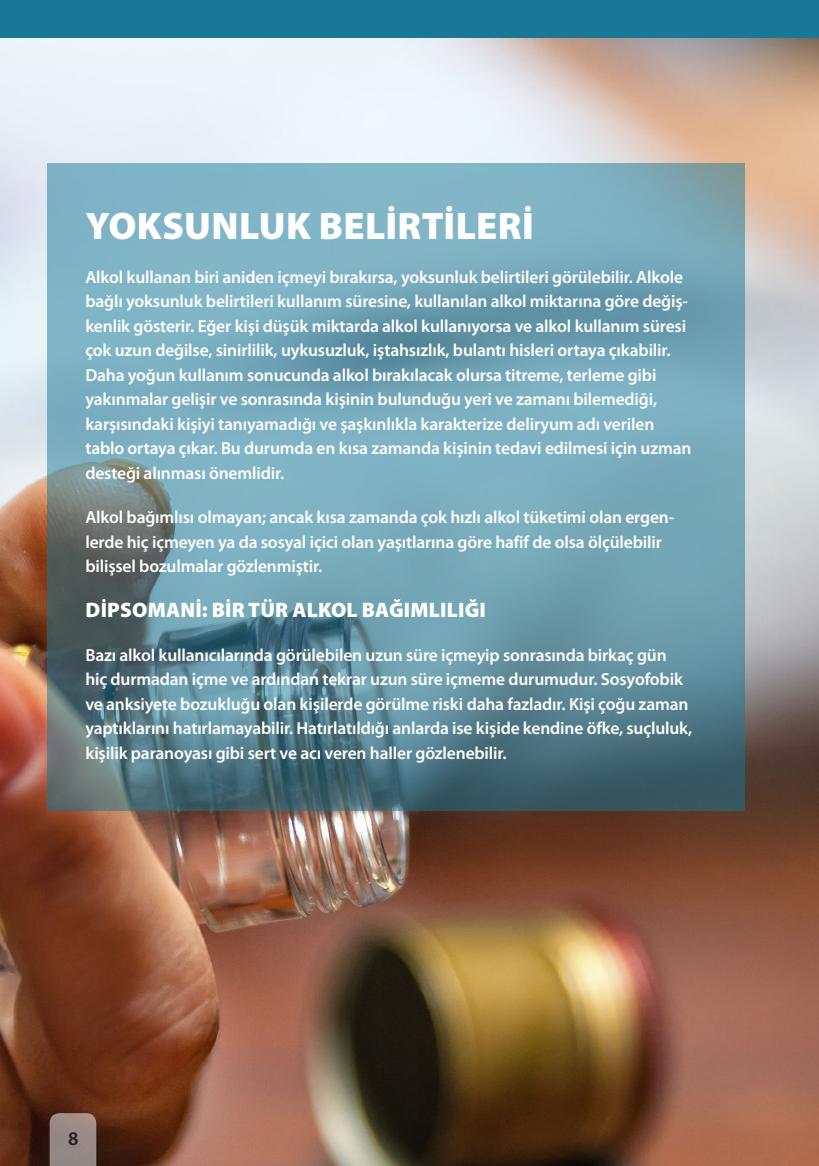
<style>
.page{position:relative;width:819px;height:1166px;background:#fff}
.page>*{position:absolute;margin:0;border:0;box-sizing:border-box;transform-origin:0 0}
.t1{font:900 38.5px "Myriad Pro";letter-spacing:.01em;color:#fff}
.t2{font:900 21px "Myriad Pro";letter-spacing:.01em;color:#fff}
.t3{font:600 19.25px "Myriad Pro";color:#231f20}
.t4{font:600 17.5px/24.5px "Myriad Pro";letter-spacing:-.01em;color:#fff}
</style>
<div class="page">
<img style="left:0;top:37px;width:819px;height:1129px">
<svg style="left:47px;top:164px;width:697px;height:647px;background:#6c9aa9"></svg>
<div style="left:0;top:0;width:819px;height:37px;background:#187896"></div>
<svg style="left:50px;top:1113px;width:46px;height:53px;background:#968883"></svg>
<h1 class="t1" style="left:86px;top:205px;width:449px">YOKSUNLUK BELIRTILERI</h1>
<p class="t4" style="left:85px;top:265px;width:607px">Alkol kullanan biri aniden içmeyi bırakırsa, yoksunluk belirtileri görülebilir. Alkole bağlı yoksunluk belirtileri kullanım süresine, kullanılan alkol miktarına göre değiş&shy;kenlik gösterir. Eğer kişi düşük miktarda alkol kullanıyorsa ve alkol kullanım süresi çok uzun değilse, sinirlilik, uykusuzluk, iştahsızlık, bulantı hisleri ortaya çıkabilir.<br>Daha yoğun kullanım sonucunda alkol bırakılacak olursa titreme, terleme gibi yakınmalar gelişir ve sonrasında kişinin bulunduğu yeri ve zamanı bilemediği, karşısındaki kişiyi tanıyamadığı ve şaşkınlıkla karakterize deliryum adı verilen tablo ortaya çıkar. Bu durumda en kısa zamanda kişinin tedavi edilmesi için uzman desteği alınması önemlidir.</p>
<p class="t4" style="left:85px;top:505px;width:590px">Alkol bağımlısı olmayan; ancak kısa zamanda çok hızlı alkol tüketimi olan ergen&shy;lerde hiç içmeyen ya da sosyal içici olan yaşıtlarına göre hafif de olsa ölçülebilir bilişsel bozulmalar gözlenmiştir.</p>
<p class="t2" style="left:86px;top:598px;width:402px">DIPSOMANI: BIR TÜR ALKOL BAĞIMLILIĞI</p>
<p class="t4" style="left:85px;top:643px;width:608px">Bazı alkol kullanıcılarında görülebilen uzun süre içmeyip sonrasında birkaç gün hiç durmadan içme ve ardından tekrar uzun süre içmeme durumudur. Sosyofobik ve anksiyete bozukluğu olan kişilerde görülme riski daha fazladır. Kişi çoğu zaman yaptıklarını hatırlamayabilir. Hatırlatıldığı anlarda ise kişide kendine öfke, suçluluk, kişilik paranoyası gibi sert ve acı veren haller gözlenebilir.</p>
<p class="t3" style="left:68px;top:1129px;width:12px">8</p>
</div>
